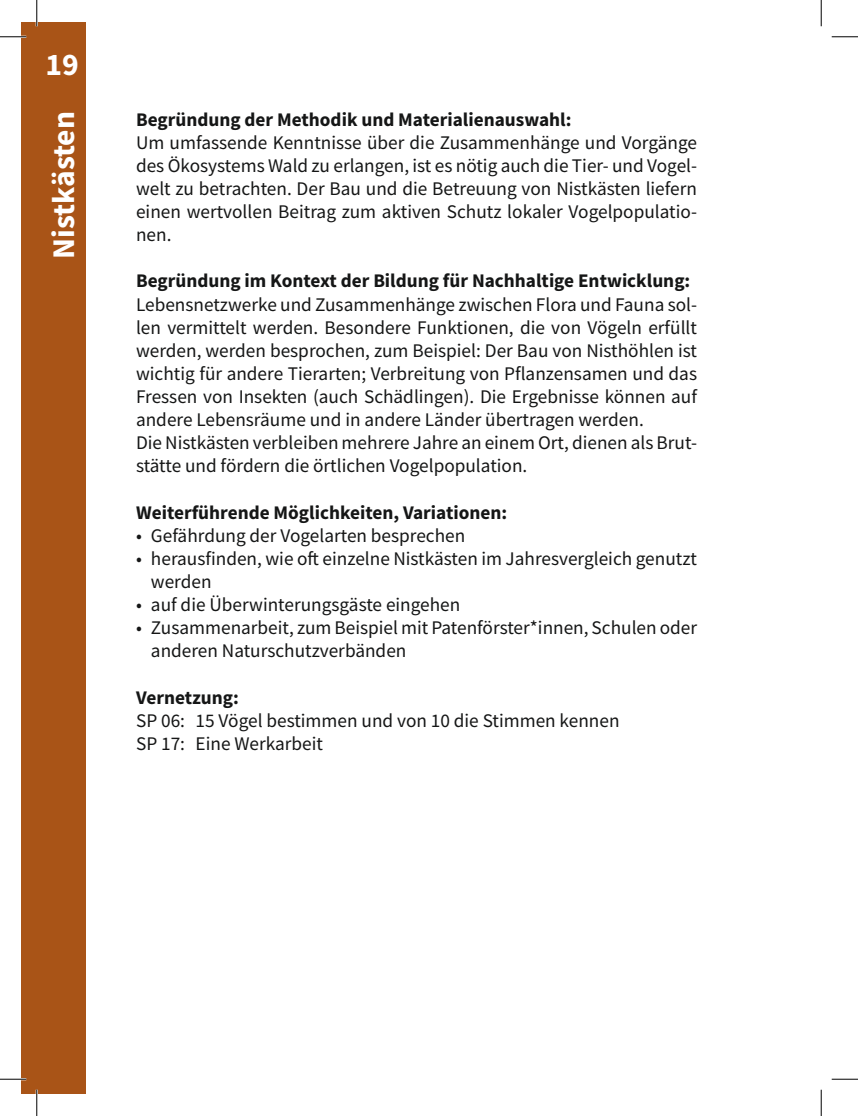
<style>
.page{position:relative;width:858px;height:1116px;background:#fff}
.page>*{position:absolute;margin:0;border:0;box-sizing:border-box;transform-origin:0 0}
.t1{font:700 31.5px "Source Sans Pro";color:#fff}
.t2{font:19.25px/23.1px "Source Sans Pro";color:#151616}
.t3{font:700 19.25px "Source Sans Pro";color:#151616}
</style>
<div class="page">
<div style="left:22px;top:23px;width:64px;height:1070px;background:#a95417"></div>
<hr style="left:0;top:36px;width:26px;height:2px;background:#fff">
<hr style="left:0;top:1077px;width:26px;height:3px;background:#fff">
<hr style="left:36px;top:0;width:2px;height:26px;background:#fff">
<hr style="left:36px;top:1089px;width:2px;height:26px;background:#fff">
<svg style="left:0;top:36px;width:26px;height:1px"></svg>
<svg style="left:831px;top:36px;width:26px;height:1px"></svg>
<svg style="left:0;top:1078px;width:26px;height:1px"></svg>
<svg style="left:831px;top:1078px;width:26px;height:1px"></svg>
<svg style="left:36px;top:0;width:1px;height:26px"></svg>
<svg style="left:36px;top:1089px;width:1px;height:26px"></svg>
<svg style="left:820px;top:0;width:1px;height:26px"></svg>
<svg style="left:820px;top:1089px;width:1px;height:26px"></svg>
<p class="t1" style="left:45px;top:43px;width:35px">19</p>
<p class="t1" style="left:42px;top:259px;width:149px;rotate:-90deg">Nistkästen</p>
<p class="t3" style="left:136px;top:106px;width:437px">Begründung der Methodik und Materialienauswahl:</p>
<p class="t2" style="left:136px;top:131px;width:562px;text-align:justify">Um umfassende Kenntnisse über die Zusammenhänge und Vorgänge des Ökosystems Wald zu erlangen, ist es nötig auch die Tier- und Vogel&shy;welt zu betrachten. Der Bau und die Betreuung von Nistkästen liefern einen wertvollen Beitrag zum aktiven Schutz lokaler Vogelpopulatio&shy;nen.</p>
<p class="t3" style="left:136px;top:268px;width:555px">Begründung im Kontext der Bildung für Nachhaltige Entwicklung:</p>
<p class="t2" style="left:136px;top:292px;width:562px;text-align:justify">Lebensnetzwerke und Zusammenhänge zwischen Flora und Fauna sol&shy;len vermittelt werden. Besondere Funktionen, die von Vögeln erfüllt werden, werden besprochen, zum Beispiel: Der Bau von Nisthöhlen ist wichtig für andere Tierarten; Verbreitung von Pflanzensamen und das Fressen von Insekten (auch Schädlingen). Die Ergebnisse können auf andere Lebensräume und in andere Länder übertragen werden.</p>
<p class="t2" style="left:136px;top:431px;width:562px">Die Nistkästen verbleiben mehrere Jahre an einem Ort, dienen als Brut&shy;stätte und fördern die örtlichen Vogelpopulation.</p>
<p class="t3" style="left:136px;top:499px;width:372px">Weiterführende Möglichkeiten, Variationen:</p>
<p class="t2" style="left:136px;top:523px;width:330px">• Gefährdung der Vogelarten besprechen</p>
<p class="t2" style="left:151px;top:546px;width:547px;text-indent:-15px">• herausfinden, wie oft einzelne Nistkästen im Jahresvergleich genutzt werden</p>
<p class="t2" style="left:136px;top:593px;width:326px">• auf die Überwinterungsgäste eingehen</p>
<p class="t2" style="left:151px;top:616px;width:547px;text-indent:-15px">• Zusammenarbeit, zum Beispiel mit Patenförster*innen, Schulen oder anderen Naturschutzverbänden</p>
<p class="t3" style="left:136px;top:684px;width:104px">Vernetzung:</p>
<p class="t2" style="left:136px;top:708px;width:485px">SP 06: 15 Vögel bestimmen und von 10 die Stimmen kennen</p>
<p class="t2" style="left:136px;top:731px;width:188px">SP 17: Eine Werkarbeit</p>
</div>
